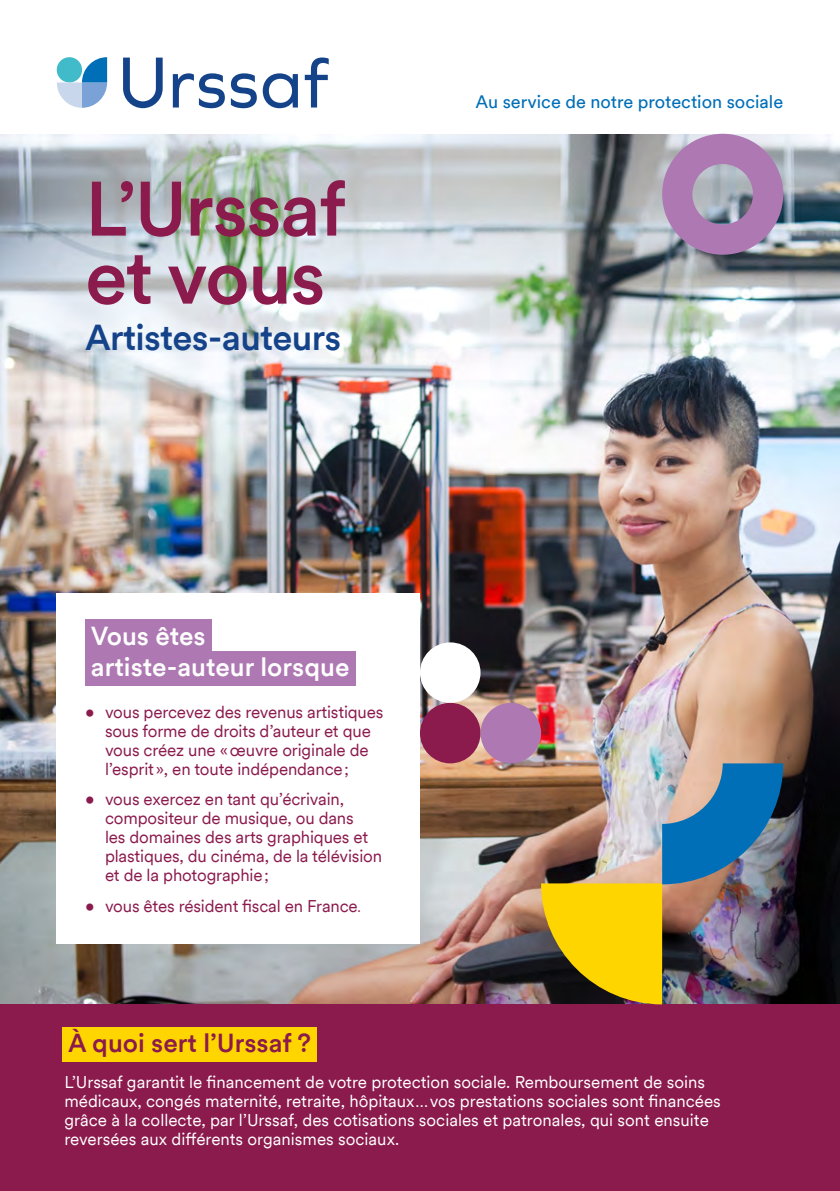
<style>
.page{position:relative;width:840px;height:1191px;background:#fff}
.page>*{position:absolute;margin:0;border:0;box-sizing:border-box;transform-origin:0 0}
.Titre_doc{font:500 76px/68px "Circular";letter-spacing:-.02em;color:#8b1a4d}
.t1{font:500 36px "Circular";letter-spacing:-.02em;color:#154389}
.Titre_1_parme{font:500 26px "Circular";color:#fff}
.Titre_1_Flash{font:500 26px "Circular";color:#8b1a4d}
.t2{font:18px "Circular";color:#006fb8}
.t3{font:17px/19px "Circular";letter-spacing:-.01em;color:#8b1a4d}
.t4{font:17px/19px "Circular";color:#fff}
.s1{font-size:14px}
</style>
<div class="page">
<img style="left:0;top:134px;width:839px;height:870px">
<div style="left:0;top:1004px;width:839px;height:187px;background:#8b1a4d"></div>
<div style="left:62px;top:1026px;width:255px;height:35px;background:#ffd500"></div>
<div style="left:420px;top:703px;width:60px;height:60px;background:#8b1a4d;border-radius:30px"></div>
<svg style="left:420px;top:642px;width:60px;height:62px"></svg>
<div style="left:480px;top:703px;width:60px;height:60px;background:#ae79b3;border-radius:30px"></div>
<img style="left:540px;top:763px;width:242px;height:241px">
<svg style="left:661px;top:134px;width:121px;height:121px;background:#aa8fb4"></svg>
<svg style="left:57px;top:57px;width:50px;height:51px"></svg>
<svg style="left:123px;top:58px;width:39px;height:50px"></svg>
<svg style="left:173px;top:73px;width:52px;height:35px"></svg>
<svg style="left:231px;top:73px;width:67px;height:35px"></svg>
<svg style="left:304px;top:57px;width:24px;height:50px"></svg>
<div style="left:57px;top:593px;width:363px;height:351px;background:#fff"></div>
<div style="left:85px;top:619px;width:126px;height:35px;background:#ae79b3"></div>
<div style="left:85px;top:651px;width:270px;height:34px;background:#ae79b3"></div>
<p class="Titre_doc" style="left:85px;top:171px;width:262px">L’Urssaf et vous</p>
<p class="t1" style="left:85px;top:312px;width:257px">Artistes-auteurs</p>
<p class="t2" style="left:475px;top:90px;width:309px">Au service de notre protection sociale</p>
<h2 class="Titre_1_parme" style="left:91px;top:618px;width:116px">Vous êtes</h2>
<h2 class="Titre_1_parme" style="left:91px;top:649px;width:260px">artiste-auteur lorsque</h2>
<p class="t3" style="left:105px;top:702px;width:280px;text-indent:-20px">• vous percevez des revenus artistiques sous forme de droits d’auteur et que vous créez une «œuvre originale de l’esprit», en toute indépendance;</p>
<p class="t3" style="left:105px;top:789px;width:278px;text-indent:-20px">• vous exercez en tant qu’écrivain, compositeur de musique, ou dans<br>les domaines des arts graphiques et plastiques, du cinéma, de la télévision et de la photographie;</p>
<p class="t3" style="left:85px;top:895px;width:277px">• vous êtes résident fiscal en France<span class="s1">.</span></p>
<h2 class="Titre_1_Flash" style="left:68px;top:1025px;width:244px">À quoi sert l’Urssaf ?</h2>
<p class="t4" style="left:64px;top:1072px;width:657px">L’Urssaf garantit le financement de votre protection sociale. Remboursement de soins médicaux, congés maternité, retraite, hôpitaux…vos prestations sociales sont financées grâce à la collecte, par l’Urssaf, des cotisations sociales et patronales, qui sont ensuite reversées aux différents organismes sociaux.</p>
</div>
